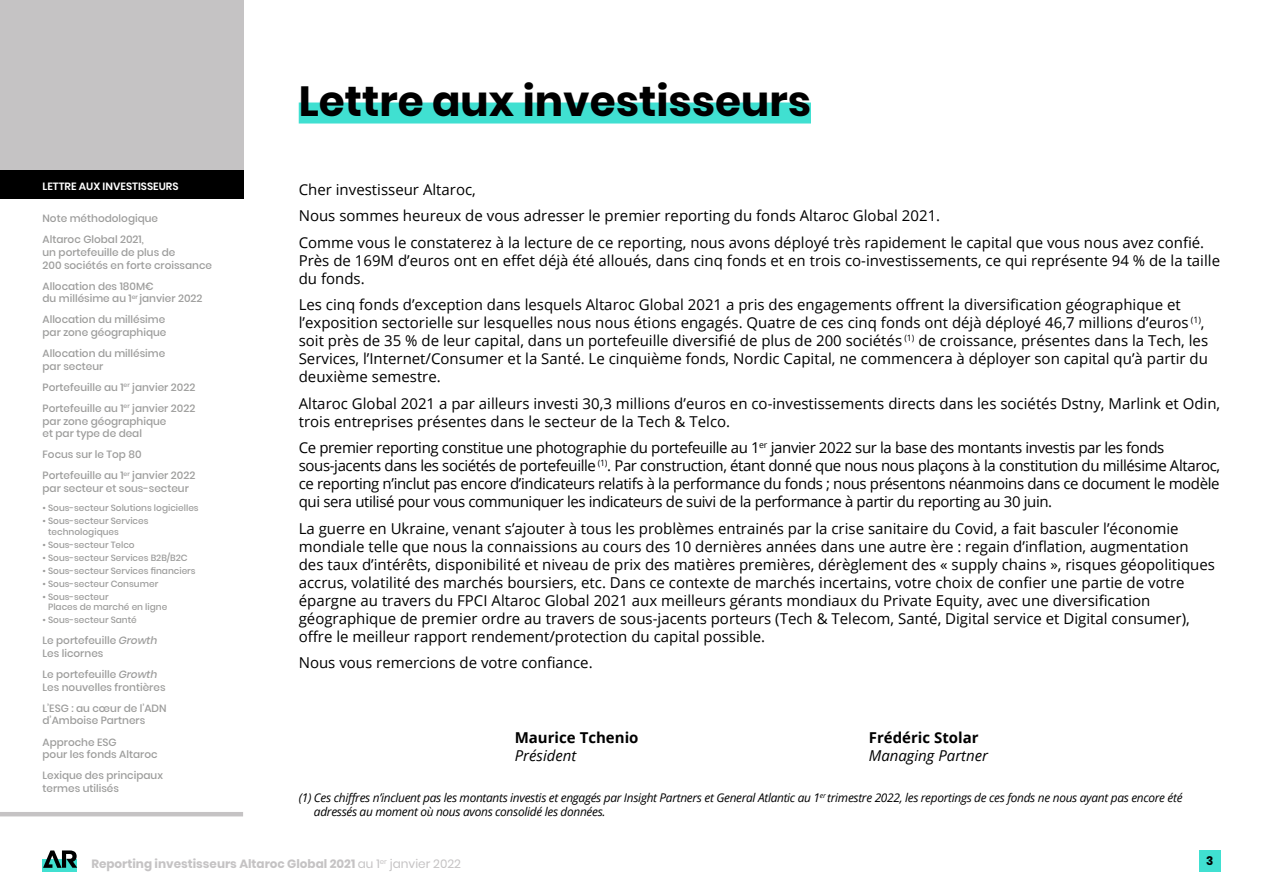
<style>
.page{position:relative;width:1263px;height:893px;background:#fff}
.page>*{position:absolute;margin:0;border:0;box-sizing:border-box;transform-origin:0 0}
.T1{font:700 42px "Poppins";color:#000}
.t1{font:15px/18px "Open Sans";color:#000}
.t2{font:15px/18px "Open Sans";letter-spacing:-.025em;color:#000}
.t3{font:700 15px "Open Sans";color:#000}
.t4{font:italic 15px "Open Sans";color:#000}
.t5{font:italic 12px/14.4px "Open Sans";letter-spacing:-.025em;color:#000}
.t6{font:700 12px "Poppins";color:#c5c3c4}
.t7{font:700 12px "Poppins";color:#000}
.SOMMAIRE{font:500 10.5px/12.6px "Poppins";color:#9d9d9c}
.t8{font:600 10.5px "Poppins";color:#fff}
.SOMMAIRE_Focus{font:500 9px/10.8px "Poppins";color:#9d9d9c}
.s1{font-style:italic}
.s2{font-weight:400}
</style>
<div class="page">
<div style="left:1199px;top:850px;width:21px;height:22px;background:#40e0d1"></div>
<div style="left:43px;top:859px;width:34px;height:13px;background:#40e0d1"></div>
<svg style="left:43px;top:850px;width:34px;height:18px"></svg>
<div style="left:0;top:0;width:243px;height:170px;background:#c5c3c4"></div>
<hr style="left:0;top:812px;width:243px;height:4px;background:#c5c3c4">
<div style="left:299px;top:103px;width:512px;height:21px;background:#40e0d1"></div>
<div style="left:0;top:170px;width:243px;height:28px;background:#000"></div>
<p class="t8" style="left:43px;top:180px;width:138px">LETTRE AUX INVESTISSEURS</p>
<p class="SOMMAIRE" style="left:43px;top:212px;width:117px">Note méthodologique</p>
<p class="SOMMAIRE" style="left:43px;top:233px;width:171px">Altaroc Global 2021,<br>un portefeuille de plus de<br>200 sociétés en forte croissance</p>
<p class="SOMMAIRE" style="left:43px;top:280px;width:161px">Allocation des 180M€<br>du millésime au 1<sup>er</sup> janvier 2022</p>
<p class="SOMMAIRE" style="left:43px;top:313px;width:125px">Allocation du millésime par zone géographique</p>
<p class="SOMMAIRE" style="left:43px;top:347px;width:124px">Allocation du millésime par secteur</p>
<p class="SOMMAIRE" style="left:43px;top:381px;width:154px">Portefeuille au 1<sup>er</sup> janvier 2022</p>
<p class="SOMMAIRE" style="left:43px;top:402px;width:154px">Portefeuille au 1<sup>er</sup> janvier 2022 par zone géographique<br>et par type de deal</p>
<p class="SOMMAIRE" style="left:43px;top:448px;width:101px">Focus sur le Top 80</p>
<p class="SOMMAIRE" style="left:43px;top:469px;width:154px">Portefeuille au 1<sup>er</sup> janvier 2022 par secteur et sous-secteur</p>
<p class="SOMMAIRE_Focus" style="left:43px;top:503px;width:158px">• Sous-secteur Solutions logicielles</p>
<p class="SOMMAIRE_Focus" style="left:48px;top:516px;width:102px;text-indent:-6px">• Sous-secteur Services technologiques</p>
<p class="SOMMAIRE_Focus" style="left:43px;top:539px;width:94px">• Sous-secteur Telco</p>
<p class="SOMMAIRE_Focus" style="left:43px;top:552px;width:147px">• Sous-secteur Services B2B/B2C</p>
<p class="SOMMAIRE_Focus" style="left:43px;top:565px;width:155px">• Sous-secteur Services financiers</p>
<p class="SOMMAIRE_Focus" style="left:43px;top:578px;width:117px">• Sous-secteur Consumer</p>
<p class="SOMMAIRE_Focus" style="left:48px;top:591px;width:121px;text-indent:-6px">• Sous-secteur<br>Places de marché en ligne</p>
<p class="SOMMAIRE_Focus" style="left:43px;top:615px;width:96px">• Sous-secteur Santé</p>
<p class="SOMMAIRE" style="left:43px;top:634px;width:116px">Le portefeuille <span class="s1">Growth<br></span>Les licornes</p>
<p class="SOMMAIRE" style="left:43px;top:668px;width:125px">Le portefeuille <span class="s1">Growth<br></span>Les nouvelles frontières</p>
<p class="SOMMAIRE" style="left:43px;top:702px;width:126px">L’ESG : au cœur de l’ADN d’Amboise Partners</p>
<p class="SOMMAIRE" style="left:43px;top:736px;width:117px">Approche ESG<br>pour les fonds Altaroc</p>
<p class="SOMMAIRE" style="left:43px;top:769px;width:122px">Lexique des principaux termes utilisés</p>
<p class="T1" style="left:299px;top:77px;width:514px">Lettre aux investisseurs</p>
<p class="t1" style="left:299px;top:180px;width:179px">Cher investisseur Altaroc,</p>
<p class="t1" style="left:299px;top:207px;width:643px">Nous sommes heureux de vous adresser le premier reporting du fonds Altaroc Global 2021.</p>
<p class="t1" style="left:299px;top:233px;width:923px">Comme vous le constaterez à la lecture de ce reporting, nous avons déployé très rapidement le capital que vous nous avez confié.<br>Près de 169M d’euros ont en effet déjà été alloués, dans cinq fonds et en trois co-investissements, ce qui représente 94 % de la taille du fonds.</p>
<p class="t1" style="left:299px;top:296px;width:911px">Les cinq fonds d’exception dans lesquels Altaroc Global 2021 a pris des engagements offrent la diversification géographique et l’exposition sectorielle sur lesquelles nous nous étions engagés. Quatre de ces cinq fonds ont déjà déployé 46,7 millions d’euros <sup>(1)</sup>, soit près de 35 % de leur capital, dans un portefeuille diversifié de plus de 200 sociétés <sup>(1)</sup> de croissance, présentes dans la Tech, les Services, l’Internet/Consumer et la Santé. Le cinquième fonds, Nordic Capital, ne commencera à déployer son capital qu’à partir du deuxième semestre.</p>
<p class="t1" style="left:299px;top:394px;width:923px">Altaroc Global 2021 a par ailleurs investi 30,3 millions d’euros en co-investissements directs dans les sociétés Dstny, Marlink et Odin, trois entreprises présentes dans le secteur de la Tech &amp; Telco.</p>
<p class="t2" style="left:299px;top:439px;width:923px">Ce premier reporting constitue une photographie du portefeuille au 1<sup>er</sup> janvier 2022 sur la base des montants investis par les fonds sous-jacents dans les sociétés de portefeuille <sup>(1)</sup>. Par construction, étant donné que nous nous plaçons à la constitution du millésime Altaroc, ce reporting n’inclut pas encore d’indicateurs relatifs à la performance du fonds ; nous présentons néanmoins dans ce document le modèle qui sera utilisé pour vous communiquer les indicateurs de suivi de la performance à partir du reporting au 30 juin.</p>
<p class="t1" style="left:299px;top:519px;width:918px">La guerre en Ukraine, venant s’ajouter à tous les problèmes entrainés par la crise sanitaire du Covid, a fait basculer l’économie mondiale telle que nous la connaissions au cours des 10 dernières années dans une autre ère : regain d’inflation, augmentation des taux d’intérêts, disponibilité et niveau de prix des matières premières, dérèglement des « supply chains », risques géopolitiques accrus, volatilité des marchés boursiers, etc. Dans ce contexte de marchés incertains, votre choix de confier une partie de votre épargne au travers du FPCI Altaroc Global 2021 aux meilleurs gérants mondiaux du Private Equity, avec une diversification géographique de premier ordre au travers de sous-jacents porteurs (Tech &amp; Telecom, Santé, Digital service et Digital consumer), offre le meilleur rapport rendement/protection du capital possible.</p>
<p class="t1" style="left:299px;top:654px;width:295px">Nous vous remercions de votre confiance.</p>
<p class="t3" style="left:515px;top:727px;width:125px">Maurice Tchenio</p>
<p class="t3" style="left:869px;top:727px;width:111px">Frédéric Stolar</p>
<p class="t4" style="left:515px;top:745px;width:63px">Président</p>
<p class="t4" style="left:869px;top:745px;width:121px">Managing Partner</p>
<p class="t5" style="left:314px;top:790px;width:870px;text-indent:-15px">(1) Ces chiffres n’incluent pas les montants investis et engagés par Insight Partners et General Atlantic au 1<sup>er</sup> trimestre 2022, les reportings de ces fonds ne nous ayant pas encore été adressés au moment où nous avons consolidé les données.</p>
<p class="t6" style="left:91px;top:857px;width:371px">Reporting investisseurs Altaroc Global 2021 <span class="s2">au 1</span><sup>er</sup> <span class="s2">janvier 2022</span></p>
<p class="t7" style="left:1206px;top:853px;width:9px">3</p>
</div>
